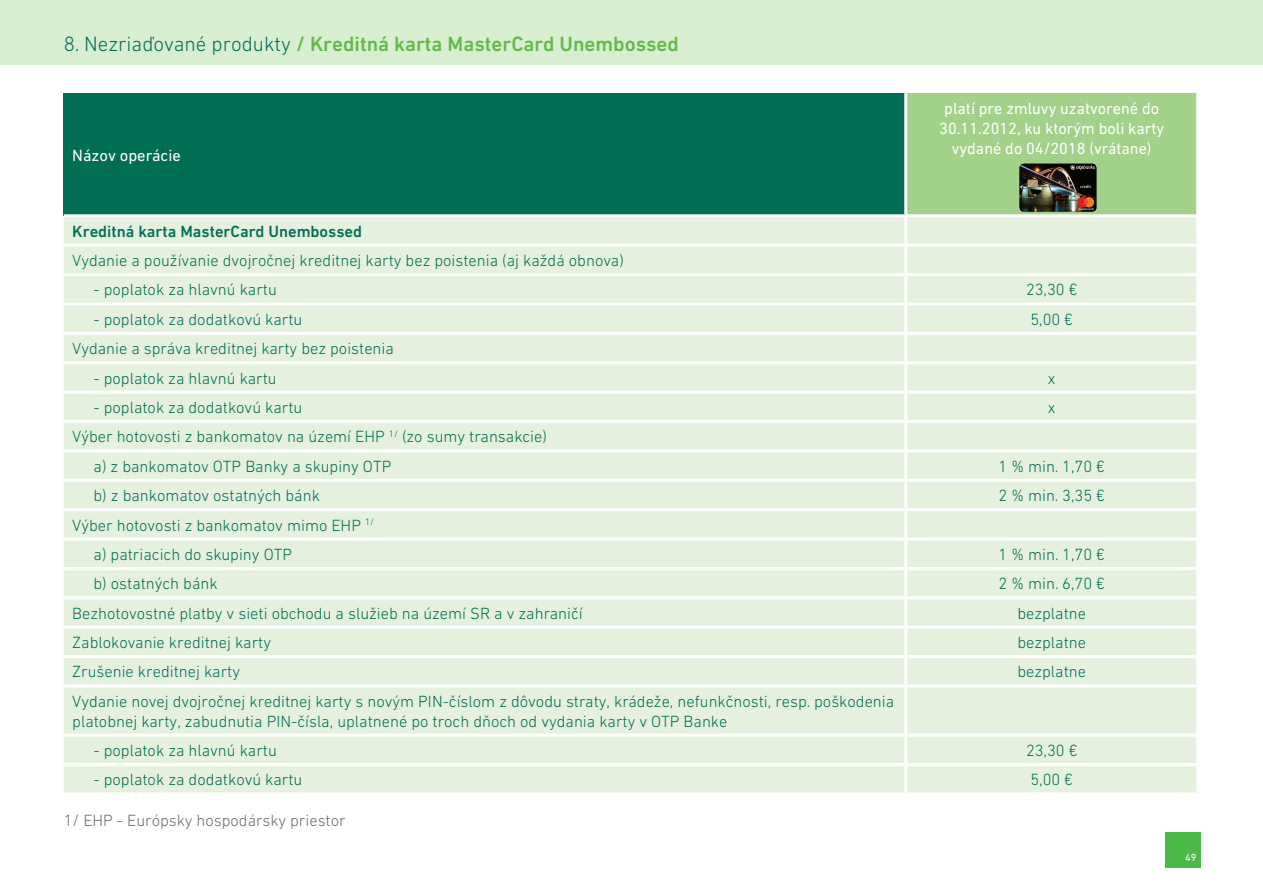
<style>
.page{position:relative;width:1263px;height:893px;background:#fff}
.page>*{position:absolute;margin:0;border:0;box-sizing:border-box;transform-origin:0 0}
.t1{font:500 21px "DIN Next W1 G";color:#60bb46}
.t2{font:300 16.5px/29.4px "DIN Next W1 G";color:#006e53}
.t3{font:16.5px/19.8px "DIN Next W1 G";color:#fff;text-align:center}
.t4{font:300 16.5px "DIN Next W1 G";color:#6c6d70}
.t5{font:500 16.5px "DIN Next W1 G";color:#006e53}
.t6{font:10.5px "DIN Next W1 G";color:#fff}
.s1{font-weight:300;color:#006e53}
</style>
<div class="page">
<div style="left:1165px;top:832px;width:36px;height:36px;background:#4cb848"></div>
<div style="left:0;top:0;width:1263px;height:64px;background:#d7eed1"></div>
<div style="left:64px;top:93px;width:842px;height:123px;background:#006e53"></div>
<div style="left:906px;top:93px;width:292px;height:123px;background:#a2d18a"></div>
<div style="left:64px;top:217px;width:1132px;height:575px;background:#e5f1de"></div>
<hr style="left:64px;top:214px;width:842px;height:3px;background:#fff">
<hr style="left:1196px;top:93px;width:3px;height:121px;background:#fff">
<hr style="left:906px;top:214px;width:293px;height:3px;background:#fff">
<hr style="left:904px;top:217px;width:3px;height:27px;background:#fff">
<hr style="left:64px;top:244px;width:842px;height:3px;background:#fff">
<hr style="left:904px;top:93px;width:3px;height:121px;background:#fff">
<hr style="left:904px;top:247px;width:3px;height:26px;background:#fff">
<hr style="left:906px;top:244px;width:293px;height:3px;background:#fff">
<hr style="left:64px;top:273px;width:842px;height:3px;background:#fff">
<hr style="left:904px;top:276px;width:3px;height:26px;background:#fff">
<hr style="left:906px;top:273px;width:293px;height:3px;background:#fff">
<hr style="left:64px;top:302px;width:842px;height:3px;background:#fff">
<hr style="left:904px;top:305px;width:3px;height:27px;background:#fff">
<hr style="left:906px;top:302px;width:293px;height:3px;background:#fff">
<hr style="left:64px;top:332px;width:842px;height:3px;background:#fff">
<hr style="left:904px;top:335px;width:3px;height:26px;background:#fff">
<hr style="left:906px;top:332px;width:293px;height:3px;background:#fff">
<hr style="left:64px;top:361px;width:842px;height:3px;background:#fff">
<hr style="left:904px;top:364px;width:3px;height:27px;background:#fff">
<hr style="left:906px;top:361px;width:293px;height:3px;background:#fff">
<hr style="left:64px;top:391px;width:842px;height:3px;background:#fff">
<hr style="left:904px;top:394px;width:3px;height:26px;background:#fff">
<hr style="left:906px;top:391px;width:293px;height:3px;background:#fff">
<hr style="left:64px;top:420px;width:842px;height:3px;background:#fff">
<hr style="left:904px;top:423px;width:3px;height:26px;background:#fff">
<hr style="left:906px;top:420px;width:293px;height:3px;background:#fff">
<hr style="left:64px;top:449px;width:842px;height:3px;background:#fff">
<hr style="left:904px;top:452px;width:3px;height:27px;background:#fff">
<hr style="left:906px;top:449px;width:293px;height:3px;background:#fff">
<hr style="left:64px;top:479px;width:842px;height:3px;background:#fff">
<hr style="left:904px;top:482px;width:3px;height:26px;background:#fff">
<hr style="left:906px;top:479px;width:293px;height:3px;background:#fff">
<hr style="left:64px;top:508px;width:842px;height:3px;background:#fff">
<hr style="left:904px;top:511px;width:3px;height:26px;background:#fff">
<hr style="left:906px;top:508px;width:293px;height:3px;background:#fff">
<hr style="left:64px;top:537px;width:842px;height:3px;background:#fff">
<hr style="left:904px;top:540px;width:3px;height:27px;background:#fff">
<hr style="left:906px;top:537px;width:293px;height:3px;background:#fff">
<hr style="left:64px;top:567px;width:842px;height:3px;background:#fff">
<hr style="left:904px;top:570px;width:3px;height:26px;background:#fff">
<hr style="left:906px;top:567px;width:293px;height:3px;background:#fff">
<hr style="left:64px;top:596px;width:842px;height:3px;background:#fff">
<hr style="left:904px;top:599px;width:3px;height:27px;background:#fff">
<hr style="left:906px;top:596px;width:293px;height:3px;background:#fff">
<hr style="left:64px;top:626px;width:842px;height:3px;background:#fff">
<hr style="left:904px;top:629px;width:3px;height:26px;background:#fff">
<hr style="left:906px;top:626px;width:293px;height:3px;background:#fff">
<hr style="left:64px;top:655px;width:842px;height:3px;background:#fff">
<hr style="left:904px;top:658px;width:3px;height:26px;background:#fff">
<hr style="left:906px;top:655px;width:293px;height:3px;background:#fff">
<hr style="left:64px;top:684px;width:842px;height:3px;background:#fff">
<hr style="left:904px;top:687px;width:3px;height:47px;background:#fff">
<hr style="left:906px;top:684px;width:293px;height:3px;background:#fff">
<hr style="left:64px;top:734px;width:842px;height:3px;background:#fff">
<hr style="left:904px;top:737px;width:3px;height:26px;background:#fff">
<hr style="left:906px;top:734px;width:293px;height:3px;background:#fff">
<hr style="left:64px;top:763px;width:842px;height:3px;background:#fff">
<hr style="left:904px;top:766px;width:3px;height:26px;background:#fff">
<hr style="left:906px;top:763px;width:293px;height:3px;background:#fff">
<img style="left:1019px;top:164px;width:77px;height:48px">
<p class="t1" style="left:64px;top:31px;width:617px"><span class="s1">8. Nezriaďované produkty</span> / Kreditná karta MasterCard Unembossed</p>
<p class="t3" style="left:72px;top:145px;width:110px">Názov operácie</p>
<p class="t3" style="left:939px;top:98px;width:226px">platí pre zmluvy uzatvorené do<br>30.11.2012, ku ktorým boli karty vydané do 04/2018 (vrátane)</p>
<p class="t5" style="left:72px;top:221px;width:291px">Kreditná karta MasterCard Unembossed</p>
<p class="t2" style="left:72px;top:246px;width:553px">Vydanie a používanie dvojročnej kreditnej karty bez poistenia (aj každá obnova)</p>
<p class="t2" style="left:94px;top:275px;width:185px">- poplatok za hlavnú kartu</p>
<p class="t2" style="left:1026px;top:275px;width:53px">23,30 €</p>
<p class="t2" style="left:94px;top:304px;width:210px">- poplatok za dodatkovú kartu</p>
<p class="t2" style="left:1030px;top:304px;width:44px">5,00 €</p>
<p class="t2" style="left:72px;top:334px;width:323px">Vydanie a správa kreditnej karty bez poistenia</p>
<p class="t2" style="left:94px;top:363px;width:185px">- poplatok za hlavnú kartu</p>
<p class="t2" style="left:1048px;top:363px;width:9px">x</p>
<p class="t2" style="left:94px;top:393px;width:210px">- poplatok za dodatkovú kartu</p>
<p class="t2" style="left:1048px;top:393px;width:9px">x</p>
<p class="t2" style="left:94px;top:422px;width:455px;text-indent:-21px">Výber hotovosti z bankomatov na území EHP <sup>1/</sup> (zo sumy transakcie) a) z bankomatov OTP Banky a skupiny OTP</p>
<p class="t2" style="left:998px;top:451px;width:108px">1 % min. 1,70 €</p>
<p class="t2" style="left:94px;top:481px;width:228px">b) z bankomatov ostatných bánk</p>
<p class="t2" style="left:998px;top:481px;width:108px">2 % min. 3,35 €</p>
<p class="t2" style="left:94px;top:510px;width:282px;text-indent:-21px">Výber hotovosti z bankomatov mimo EHP <sup>1/ </sup>a) patriacich do skupiny OTP</p>
<p class="t2" style="left:998px;top:539px;width:108px">1 % min. 1,70 €</p>
<p class="t2" style="left:94px;top:569px;width:126px">b) ostatných bánk</p>
<p class="t2" style="left:998px;top:569px;width:108px">2 % min. 6,70 €</p>
<p class="t2" style="left:72px;top:598px;width:512px">Bezhotovostné platby v sieti obchodu a služieb na území SR a v zahraničí</p>
<p class="t2" style="left:1017px;top:598px;width:70px">bezplatne</p>
<p class="t2" style="left:72px;top:628px;width:200px">Zablokovanie kreditnej karty</p>
<p class="t2" style="left:1017px;top:628px;width:70px">bezplatne</p>
<p class="t2" style="left:72px;top:657px;width:169px">Zrušenie kreditnej karty</p>
<p class="t2" style="left:1017px;top:657px;width:70px">bezplatne</p>
<p class="t2" style="left:72px;top:691px;width:823px;line-height:19.8px">Vydanie novej dvojročnej kreditnej karty s novým PIN-číslom z dôvodu straty, krádeže, nefunkčnosti, resp. poškodenia platobnej karty, zabudnutia PIN-čísla, uplatnené po troch dňoch od vydania karty v OTP Banke</p>
<p class="t2" style="left:94px;top:736px;width:185px">- poplatok za hlavnú kartu</p>
<p class="t2" style="left:1026px;top:736px;width:53px">23,30 €</p>
<p class="t2" style="left:94px;top:765px;width:210px">- poplatok za dodatkovú kartu</p>
<p class="t2" style="left:1030px;top:765px;width:44px">5,00 €</p>
<p class="t4" style="left:64px;top:811px;width:283px">1/ EHP - Európsky hospodársky priestor</p>
<p class="t6" style="left:1185px;top:851px;width:13px">49</p>
</div>
